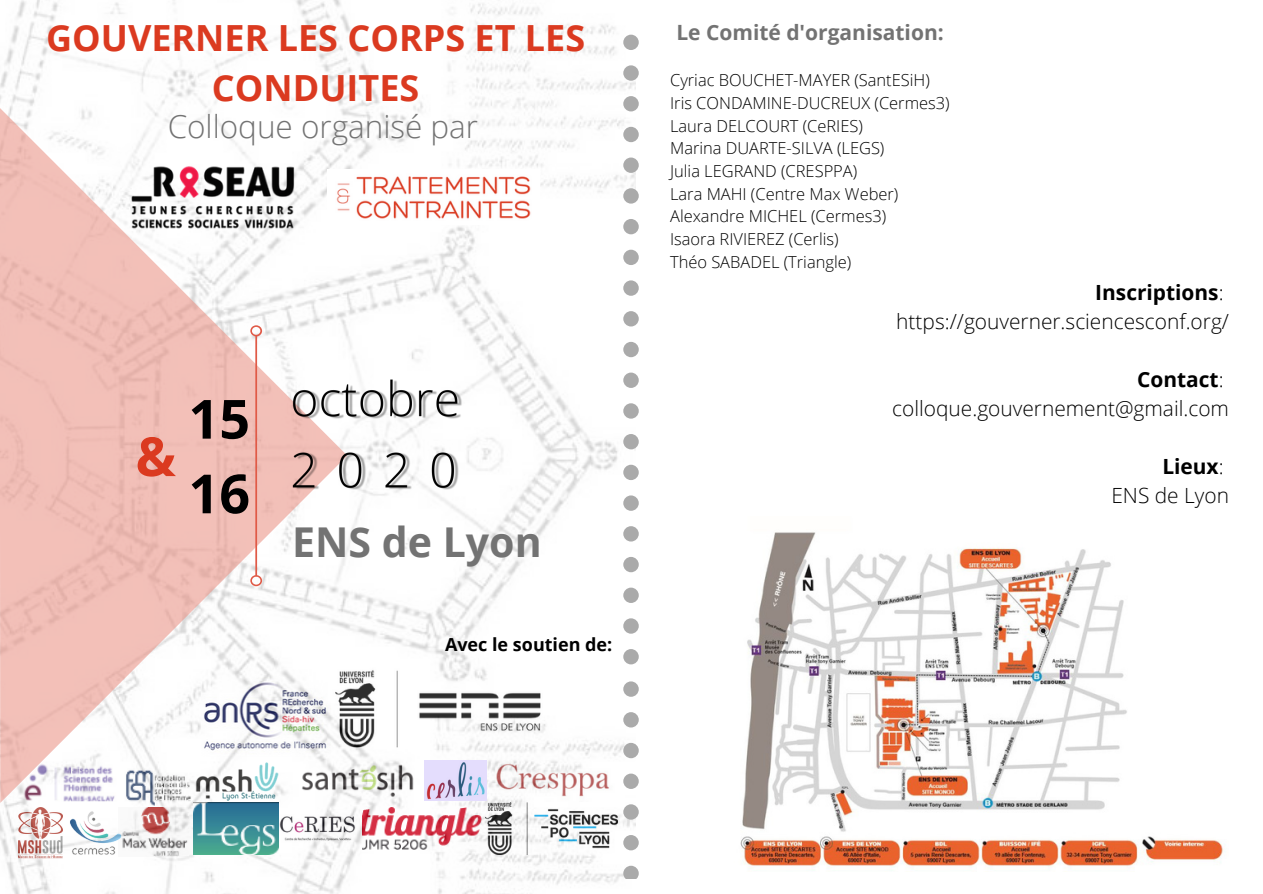
<style>
.page{position:relative;width:1263px;height:894px;background:#fff}
.page>*{position:absolute;margin:0;border:0;box-sizing:border-box;transform-origin:0 0}
.t1{font:700 54px/74.6px "Open Sans";color:#000}
.t2{font:700 54px "Open Sans";color:#db3a20}
.t3{font:700 41.1px "Open Sans";color:#737373}
.t4{font:700 36px/49.3px "Open Sans";color:#db3a20;text-align:center}
.t5{font:300 31.5px "Open Sans";color:#737373}
.t6{font:700 21px "Open Sans";color:#737373}
.t7{font:300 20.85px/29.1px "Open Sans";color:#000;text-align:right}
.t8{font:700 18px "Open Sans";color:#000}
.t9{font:300 16.5px/22.6px "Open Sans";color:#000}
.s1{font-weight:700}
</style>
<div class="page">
<img style="left:0;top:0;width:635px;height:893px">
<svg style="left:0;top:108px;width:347px;height:694px;fill:#f3c0b8"></svg>
<svg style="left:623px;top:35px;width:16px;height:629px"></svg>
<svg style="left:623px;top:681px;width:16px;height:197px"></svg>
<svg style="left:250px;top:325px;width:12px;height:261px"></svg>
<img style="left:328px;top:169px;width:211px;height:55px">
<img style="left:124px;top:161px;width:179px;height:72px">
<img style="left:740px;top:532px;width:484px;height:337px">
<img style="left:291px;top:363px;width:190px;height:143px">
<h3 class="t4" style="left:46px;top:13px;width:540px">GOUVERNER LES CORPS ET LES<br>CONDUITES</h3>
<h3 class="t5" style="left:168px;top:104px;width:312px">Colloque organisé par</h3>
<h1 class="t2" style="left:135px;top:418px;width:42px">&amp;</h1>
<h1 class="t1" style="left:188px;top:380px;width:63px">15<br>16</h1>
<h2 class="t3" style="left:292px;top:512px;width:251px">ENS de Lyon</h2>
<p class="t8" style="left:445px;top:631px;width:169px">Avec le soutien de:</p>
<p class="t6" style="left:676px;top:18px;width:269px">Le Comité d'organisation:</p>
<p class="t9" style="left:670px;top:69px;width:281px">Cyriac BOUCHET-MAYER (SantESiH)<br>Iris CONDAMINE-DUCREUX (Cermes3)<br>Laura DELCOURT (CeRIES)<br>Marina DUARTE-SILVA (LEGS)<br>Julia LEGRAND (CRESPPA)<br>Lara MAHI (Centre Max Weber)<br>Alexandre MICHEL (Cermes3)<br>Isaora RIVIEREZ (Cerlis)<br>Théo SABADEL (Triangle)</p>
<p class="t7" style="left:896px;top:277px;width:334px"><span class="s1">Inscriptions</span>: https://gouverner.sciencesconf.org/</p>
<p class="t7" style="left:892px;top:364px;width:338px"><span class="s1">Contact</span>: colloque.gouvernement@gmail.com</p>
<p class="t7" style="left:1111px;top:451px;width:119px"><span class="s1">Lieux</span>:<br>ENS de Lyon</p>
</div>
